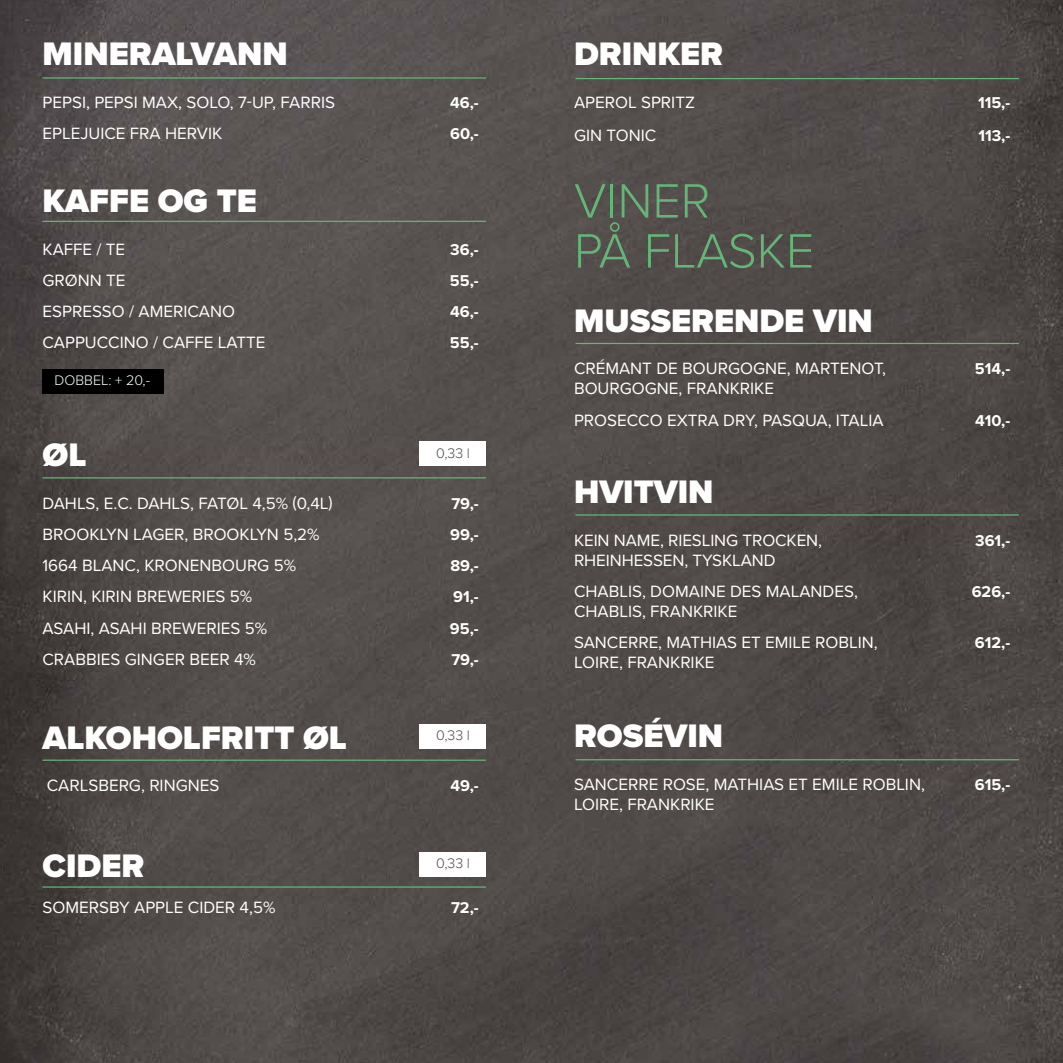
<style>
.page{position:relative;width:1063px;height:1063px;background:#fff}
.page>*{position:absolute;margin:0;border:0;box-sizing:border-box;transform-origin:0 0}
.t1{font:300 50px/50px "Proxima Nova";color:#65b578}
.t2{font:900 33.75px "Proxima Nova";color:#fff}
.t3{font:17px/31.2px "Proxima Nova";color:#fff}
.t4{font:700 16.25px "Proxima Nova";color:#fff}
.t5{font:300 14.38px "Proxima Nova";color:#4f4949}
.t6{font:300 14.38px "Proxima Nova";color:#fff}
</style>
<div class="page">
<img style="left:0;top:0;width:1063px;height:1063px">
<hr style="left:576px;top:343px;width:443px;height:1px;background:#65b578">
<hr style="left:576px;top:78px;width:443px;height:1px;background:#65b578">
<hr style="left:576px;top:514px;width:443px;height:2px;background:#65b578">
<hr style="left:576px;top:759px;width:443px;height:1px;background:#65b578">
<hr style="left:43px;top:77px;width:443px;height:2px;background:#65b578">
<hr style="left:43px;top:221px;width:443px;height:1px;background:#65b578">
<hr style="left:43px;top:477px;width:443px;height:2px;background:#65b578">
<hr style="left:43px;top:760px;width:443px;height:1px;background:#65b578">
<hr style="left:43px;top:886px;width:443px;height:2px;background:#65b578">
<div style="left:419px;top:724px;width:67px;height:24px;background:#fff"></div>
<div style="left:419px;top:852px;width:67px;height:24px;background:#fff"></div>
<div style="left:419px;top:441px;width:67px;height:25px;background:#fff"></div>
<div style="left:43px;top:369px;width:121px;height:25px;background:#000"></div>
<h2 class="t2" style="left:43px;top:29px;width:247px">MINERALVANN</h2>
<p class="t3" style="left:43px;top:86px;width:294px">PEPSI, PEPSI MAX, SOLO, 7-UP, FARRIS</p>
<p class="t4" style="left:450px;top:90px;width:30px">46,-</p>
<p class="t3" style="left:43px;top:117px;width:181px">EPLEJUICE FRA HERVIK</p>
<p class="t4" style="left:450px;top:122px;width:30px">60,-</p>
<h2 class="t2" style="left:43px;top:175px;width:216px">KAFFE OG TE</h2>
<p class="t3" style="left:43px;top:232px;width:84px">KAFFE / TE</p>
<p class="t4" style="left:450px;top:237px;width:30px">36,-</p>
<p class="t3" style="left:43px;top:264px;width:85px">GRØNN TE</p>
<p class="t4" style="left:450px;top:268px;width:30px">55,-</p>
<p class="t3" style="left:43px;top:295px;width:194px">ESPRESSO / AMERICANO</p>
<p class="t4" style="left:450px;top:299px;width:30px">46,-</p>
<p class="t3" style="left:43px;top:326px;width:224px">CAPPUCCINO / CAFFE LATTE</p>
<p class="t4" style="left:450px;top:331px;width:30px">55,-</p>
<p class="t6" style="left:54px;top:370px;width:97px">DOBBEL: + 20,-</p>
<h2 class="t2" style="left:43px;top:429px;width:45px">ØL</h2>
<p class="t3" style="left:43px;top:487px;width:292px">DAHLS, E.C. DAHLS, FATØL 4,5% (0,4L)</p>
<p class="t4" style="left:451px;top:491px;width:29px">79,-</p>
<p class="t3" style="left:43px;top:518px;width:279px">BROOKLYN LAGER, BROOKLYN 5,2%</p>
<p class="t4" style="left:450px;top:522px;width:30px">99,-</p>
<p class="t3" style="left:43px;top:549px;width:255px">1664 BLANC, KRONENBOURG 5%</p>
<p class="t4" style="left:450px;top:554px;width:30px">89,-</p>
<p class="t3" style="left:43px;top:580px;width:211px">KIRIN, KIRIN BREWERIES 5%</p>
<p class="t4" style="left:453px;top:585px;width:27px">91,-</p>
<p class="t3" style="left:43px;top:612px;width:226px">ASAHI, ASAHI BREWERIES 5%</p>
<p class="t4" style="left:450px;top:616px;width:30px">95,-</p>
<p class="t3" style="left:43px;top:643px;width:215px">CRABBIES GINGER BEER 4%</p>
<p class="t4" style="left:451px;top:647px;width:29px">79,-</p>
<p class="t5" style="left:436px;top:442px;width:35px">0,33 l</p>
<h2 class="t2" style="left:43px;top:712px;width:306px">ALKOHOLFRITT ØL</h2>
<p class="t3" style="left:47px;top:769px;width:174px">CARLSBERG, RINGNES</p>
<p class="t4" style="left:450px;top:774px;width:30px">49,-</p>
<p class="t5" style="left:436px;top:725px;width:35px">0,33 l</p>
<h2 class="t2" style="left:43px;top:840px;width:103px">CIDER</h2>
<p class="t3" style="left:43px;top:891px;width:234px">SOMERSBY APPLE CIDER 4,5%</p>
<p class="t4" style="left:451px;top:896px;width:29px">72,-</p>
<p class="t5" style="left:436px;top:853px;width:35px">0,33 l</p>
<h2 class="t2" style="left:574px;top:28px;width:151px">DRINKER</h2>
<p class="t3" style="left:574px;top:86px;width:122px">APEROL SPRITZ</p>
<p class="t4" style="left:978px;top:90px;width:34px">115,-</p>
<p class="t3" style="left:574px;top:119px;width:84px">GIN TONIC</p>
<p class="t4" style="left:978px;top:124px;width:33px">113,-</p>
<h1 class="t1" style="left:574px;top:173px;width:242px">VINER<br>PÅ FLASKE</h1>
<h2 class="t2" style="left:574px;top:295px;width:300px">MUSSERENDE VIN</h2>
<p class="t3" style="left:574px;top:352px;width:313px">CRÉMANT DE BOURGOGNE, MARTENOT,</p>
<p class="t4" style="left:975px;top:357px;width:37px">514,-</p>
<p class="t3" style="left:574px;top:372px;width:311px">BOURGOGNE, FRANKRIKE<br>PROSECCO EXTRA DRY, PASQUA, ITALIA</p>
<p class="t4" style="left:975px;top:408px;width:37px">410,-</p>
<h2 class="t2" style="left:574px;top:467px;width:141px">HVITVIN</h2>
<p class="t3" style="left:574px;top:524px;width:250px">KEIN NAME, RIESLING TROCKEN,</p>
<p class="t4" style="left:975px;top:528px;width:37px">361,-</p>
<p class="t3" style="left:574px;top:544px;width:285px">RHEINHESSEN, TYSKLAND<br>CHABLIS, DOMAINE DES MALANDES,</p>
<p class="t4" style="left:972px;top:580px;width:40px">626,-</p>
<p class="t3" style="left:574px;top:595px;width:305px">CHABLIS, FRANKRIKE<br>SANCERRE, MATHIAS ET EMILE ROBLIN,</p>
<p class="t3" style="left:574px;top:646px;width:142px">LOIRE, FRANKRIKE</p>
<p class="t4" style="left:975px;top:631px;width:37px">612,-</p>
<h2 class="t2" style="left:574px;top:711px;width:151px">ROSÉVIN</h2>
<p class="t3" style="left:574px;top:768px;width:352px">SANCERRE ROSE, MATHIAS ET EMILE ROBLIN,</p>
<p class="t4" style="left:975px;top:772px;width:37px">615,-</p>
<p class="t3" style="left:574px;top:788px;width:142px">LOIRE, FRANKRIKE</p>
</div>
